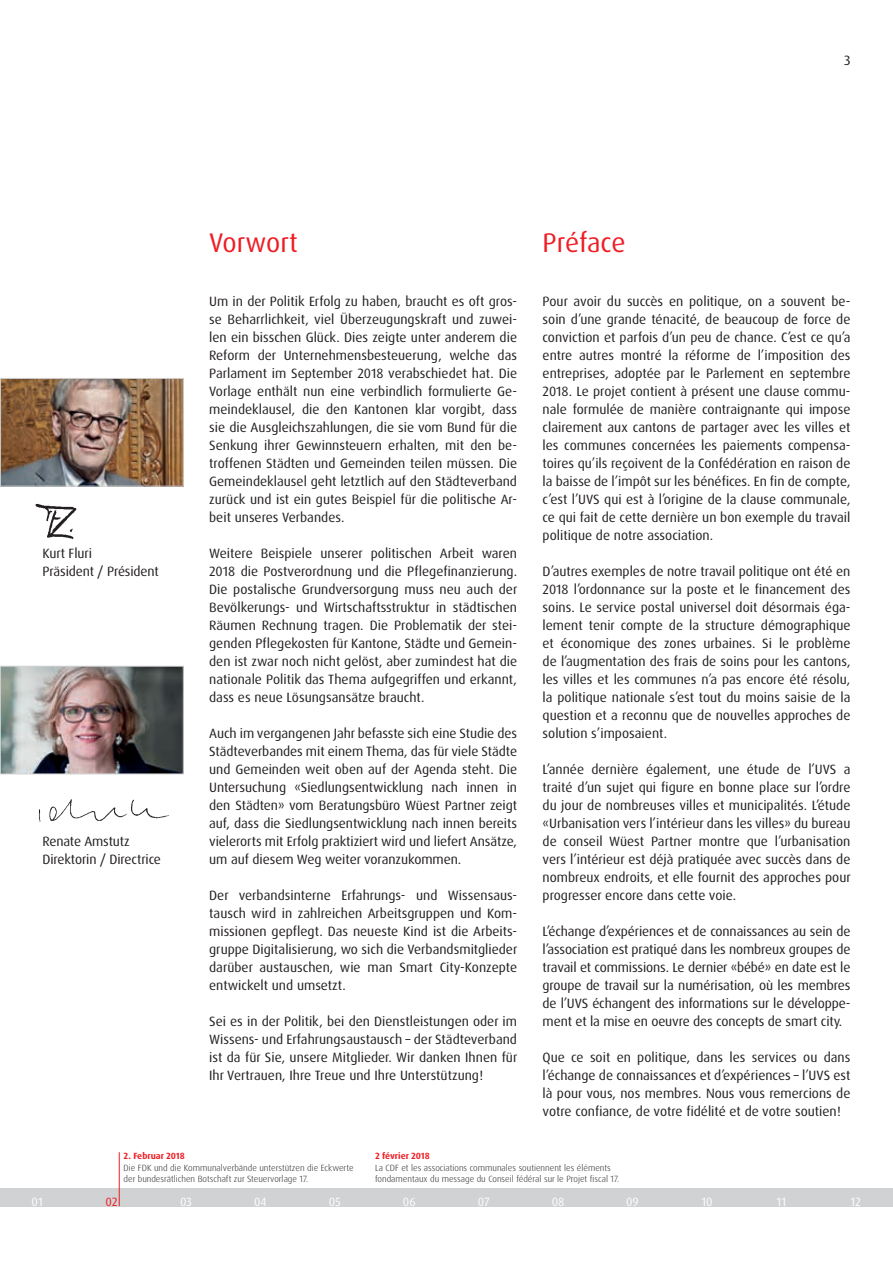
<style>
.page{position:relative;width:893px;height:1263px;background:#fff}
.page>*{position:absolute;margin:0;border:0;box-sizing:border-box;transform-origin:0 0}
.t1{font:27px "Dax OT";letter-spacing:-.005em;color:#ee1d23}
.t2{font:13.5px/18px "Dax OT";color:#231f20;text-align:justify}
.t3{font:12px "Dax OT";color:#fff}
.t4{font:12px "Dax OT";color:#ee1d23}
.t5{font:300 9px/11.2px "Dax OT";color:#231f20}
.t6{font:700 9px "Dax OT";color:#ee1d23}
</style>
<div class="page">
<img style="left:2px;top:380px;width:180px;height:104px">
<div style="left:0;top:378px;width:184px;height:108px;border:1px solid #d1d2d4"></div>
<img style="left:35px;top:503px;width:42px;height:36px">
<img style="left:2px;top:668px;width:180px;height:104px">
<div style="left:0;top:666px;width:184px;height:108px;border:1px solid #d1d2d4"></div>
<img style="left:38px;top:799px;width:131px;height:23px">
<div style="left:0;top:1188px;width:893px;height:18px;background:#d1d2d4"></div>
<hr style="left:119px;top:1152px;width:1px;height:54px;background:#ee1d23">
<p class="t2" style="left:844px;top:51px;width:8px">3</p>
<p class="t2" style="left:43px;top:544px;width:118px">Kurt Fluri<br>Präsident / Président</p>
<p class="t2" style="left:43px;top:832px;width:120px">Renate Amstutz<br>Direktorin / Directrice</p>
<h1 class="t1" style="left:209px;top:226px;width:90px">Vorwort</h1>
<p class="t2" style="left:209px;top:292px;width:309px">Um in der Politik Erfolg zu haben, braucht es oft gros&shy;se Beharrlichkeit, viel Überzeugungskraft und zuwei&shy;len ein bisschen Glück. Dies zeigte unter anderem die Reform der Unternehmensbesteuerung, welche das Parlament im September 2018 verabschiedet hat. Die Vorlage enthält nun eine verbindlich formulierte Ge&shy;meindeklausel, die den Kantonen klar vorgibt, dass sie die Ausgleichszahlungen, die sie vom Bund für die Senkung ihrer Gewinnsteuern erhalten, mit den be&shy;troffenen Städten und Gemeinden teilen müssen. Die Gemeindeklausel geht letztlich auf den Städteverband zurück und ist ein gutes Beispiel für die politische Ar&shy;beit unseres Verbandes.</p>
<p class="t2" style="left:209px;top:544px;width:310px">Weitere Beispiele unserer politischen Arbeit waren 2018 die Postverordnung und die Pflegefinanzierung.<br>Die postalische Grundversorgung muss neu auch der Bevölkerungs- und Wirtschaftsstruktur in städtischen Räumen Rechnung tragen. Die Problematik der stei&shy;genden Pflegekosten für Kantone, Städte und Gemein&shy;den ist zwar noch nicht gelöst, aber zumindest hat die nationale Politik das Thema aufgegriffen und erkannt, dass es neue Lösungsansätze braucht.</p>
<p class="t2" style="left:209px;top:724px;width:309px">Auch im vergangenen Jahr befasste sich eine Studie des Städteverbandes mit einem Thema, das für viele Städte und Gemeinden weit oben auf der Agenda steht. Die Untersuchung «Siedlungsentwicklung nach innen in den Städten» vom Beratungsbüro Wüest Partner zeigt auf, dass die Siedlungsentwicklung nach innen bereits vielerorts mit Erfolg praktiziert wird und liefert Ansätze, um auf diesem Weg weiter voranzukommen.</p>
<p class="t2" style="left:209px;top:886px;width:310px">Der verbandsinterne Erfahrungs- und Wissensaus&shy;tausch wird in zahlreichen Arbeitsgruppen und Kom&shy;missionen gepflegt. Das neueste Kind ist die Arbeits&shy;gruppe Digitalisierung, wo sich die Verbandsmitglieder darüber austauschen, wie man Smart City-Konzepte entwickelt und umsetzt.</p>
<p class="t2" style="left:209px;top:1012px;width:310px">Sei es in der Politik, bei den Dienstleistungen oder im Wissens- und Erfahrungsaustausch – der Städteverband ist da für Sie, unsere Mitglieder. Wir danken Ihnen für Ihr Vertrauen, Ihre Treue und Ihre Unterstützung!</p>
<h1 class="t1" style="left:543px;top:226px;width:84px">Préface</h1>
<p class="t2" style="left:543px;top:292px;width:309px">Pour avoir du succès en politique, on a souvent be&shy;soin d’une grande ténacité, de beaucoup de force de conviction et parfois d’un peu de chance. C’est ce qu’a entre autres montré la réforme de l’imposition des entreprises, adoptée par le Parlement en septembre 2018. Le projet contient à présent une clause commu&shy;nale formulée de manière contraignante qui impose clairement aux cantons de partager avec les villes et les communes concernées les paiements compensa&shy;toires qu’ils reçoivent de la Confédération en raison de la baisse de l’impôt sur les bénéfices. En fin de compte, c’est l’UVS qui est à l’origine de la clause communale, ce qui fait de cette dernière un bon exemple du travail politique de notre association.</p>
<p class="t2" style="left:543px;top:562px;width:309px">D’autres exemples de notre travail politique ont été en 2018 l’ordonnance sur la poste et le financement des soins. Le service postal universel doit désormais éga&shy;lement tenir compte de la structure démographique et économique des zones urbaines. Si le problème de l’augmentation des frais de soins pour les cantons, les villes et les communes n’a pas encore été résolu, la politique nationale s’est tout du moins saisie de la question et a reconnu que de nouvelles approches de solution s’imposaient.</p>
<p class="t2" style="left:543px;top:760px;width:310px">L’année dernière également, une étude de l’UVS a traité d’un sujet qui figure en bonne place sur l’ordre du jour de nombreuses villes et municipalités. L’étude «Urbanisation vers l’intérieur dans les villes» du bureau de conseil Wüest Partner montre que l’urbanisation vers l’intérieur est déjà pratiquée avec succès dans de nombreux endroits, et elle fournit des approches pour progresser encore dans cette voie.</p>
<p class="t2" style="left:543px;top:922px;width:309px">L’échange d’expériences et de connaissances au sein de l’association est pratiqué dans les nombreux groupes de travail et commissions. Le dernier «bébé» en date est le groupe de travail sur la numérisation, où les membres de l’UVS échangent des informations sur le développe&shy;ment et la mise en oeuvre des concepts de smart city.</p>
<p class="t2" style="left:543px;top:1048px;width:309px">Que ce soit en politique, dans les services ou dans l’échange de connaissances et d’expériences – l’UVS est là pour vous, nos membres. Nous vous remercions de votre confiance, de votre fidélité et de votre soutien!</p>
<p class="t6" style="left:124px;top:1150px;width:63px">2. Februar 2018</p>
<p class="t5" style="left:124px;top:1162px;width:232px">Die FDK und die Kommunalverbände unterstützen die Eckwerte der bundesrätlichen Botschaft zur Steuervorlage 17.</p>
<p class="t6" style="left:375px;top:1150px;width:56px">2 février 2018</p>
<p class="t5" style="left:375px;top:1162px;width:246px">La CDF et les associations communales soutiennent les éléments fondamentaux du message du Conseil fédéral sur le Projet fiscal 17.</p>
<p class="t3" style="left:32px;top:1194px;width:13px">01</p>
<p class="t4" style="left:106px;top:1194px;width:13px">02</p>
<p class="t3" style="left:180px;top:1194px;width:13px">03</p>
<p class="t3" style="left:254px;top:1194px;width:14px">04</p>
<p class="t3" style="left:329px;top:1194px;width:14px">05</p>
<p class="t3" style="left:403px;top:1194px;width:14px">06</p>
<p class="t3" style="left:478px;top:1194px;width:13px">07</p>
<p class="t3" style="left:552px;top:1194px;width:14px">08</p>
<p class="t3" style="left:626px;top:1194px;width:14px">09</p>
<p class="t3" style="left:701px;top:1194px;width:13px">10</p>
<p class="t3" style="left:776px;top:1194px;width:11px">11</p>
<p class="t3" style="left:850px;top:1194px;width:12px">12</p>
</div>
